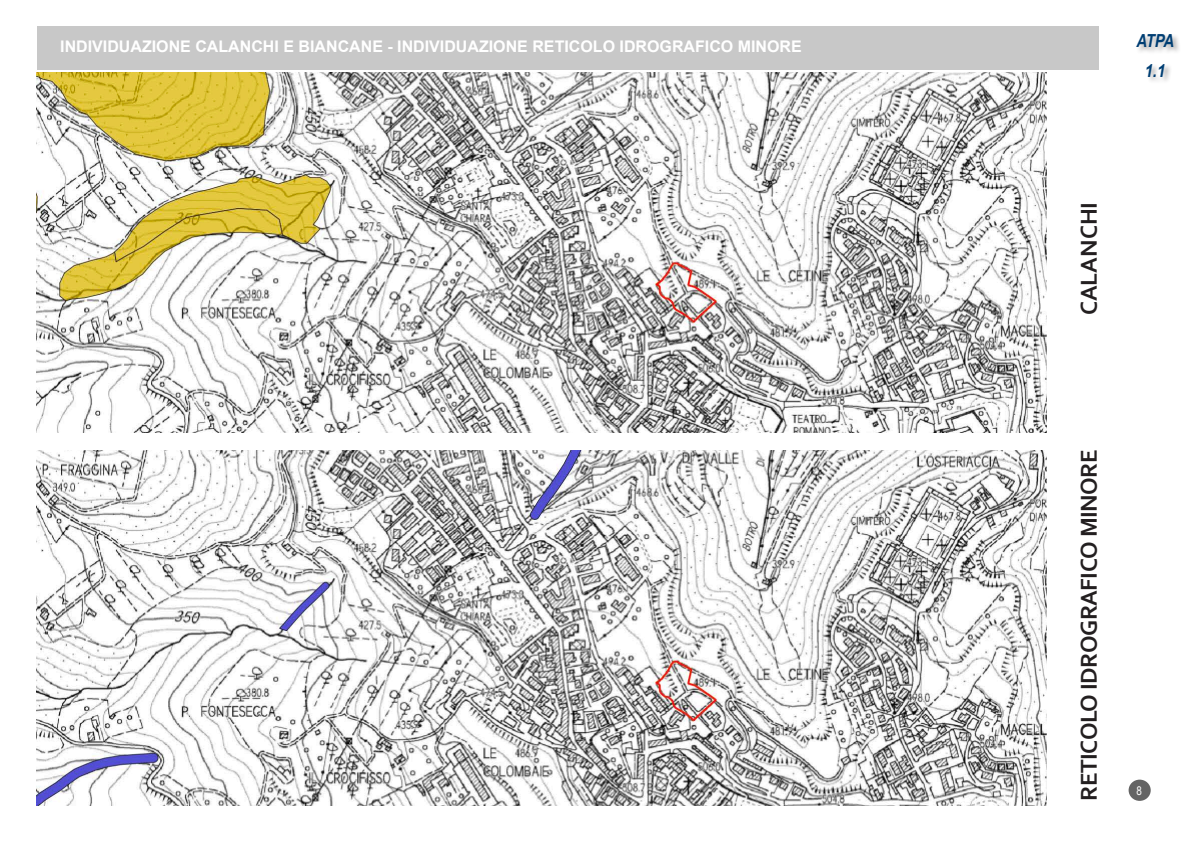
<style>
.page{position:relative;width:1191px;height:842px;background:#fff}
.page>*{position:absolute;margin:0;border:0;box-sizing:border-box;transform-origin:0 0}
.t1{font:700 24px "Corbel";letter-spacing:-.02em;color:#231f20}
.t2{font:700 24px "Corbel";color:#231f20}
.t3{font:italic 700 18px/29.2px "Arial Narrow";color:#003e73;text-align:center}
.t4{font:700 16px "Arial";color:#fff}
.t5{font:12px "Arial Narrow";color:#fff}
</style>
<div class="page">
<img style="left:36px;top:72px;width:1010px;height:360px">
<img style="left:36px;top:450px;width:1010px;height:356px">
<div style="left:1135px;top:33px;width:46px;height:52px;background:#231f20;opacity:.4"></div>
<div style="left:37px;top:26px;width:1061px;height:43px;background:#c8c8c8"></div>
<div style="left:1128px;top:780px;width:22px;height:21px;background:#646464;border-radius:50%"></div>
<p class="t4" style="left:60px;top:37px;width:743px">INDIVIDUAZIONE CALANCHI E BIANCANE - INDIVIDUAZIONE RETICOLO IDROGRAFICO MINORE</p>
<p class="t3" style="left:1136px;top:26px;width:39px">ATPA<br>1.1</p>
<h1 class="t2" style="left:1079px;top:315px;width:115px;rotate:-90deg">CALANCHI</h1>
<h1 class="t1" style="left:1079px;top:801px;width:353px;rotate:-90deg">RETICOLO IDROGRAFICO MINORE</h1>
<p class="t5" style="left:1136px;top:783px;width:7px">8</p>
</div>
